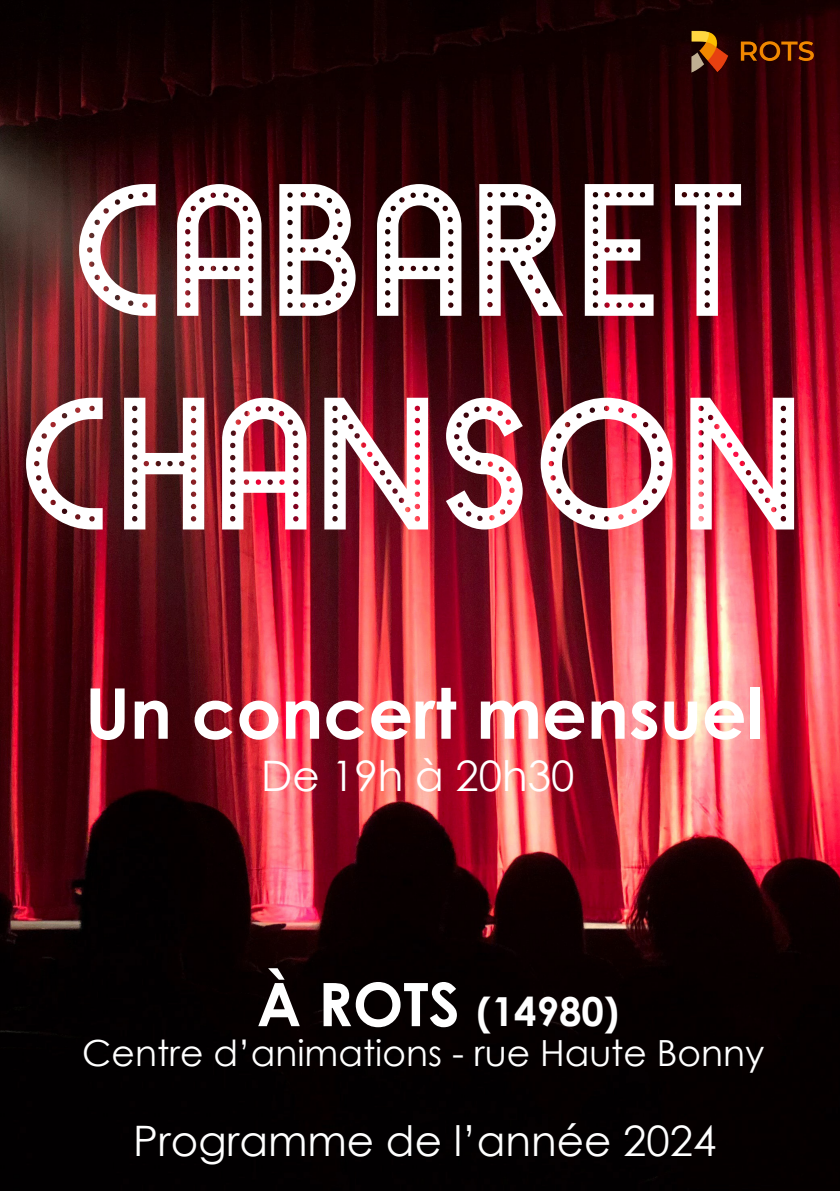
<style>
.page{position:relative;width:840px;height:1191px;background:#fff}
.page>*{position:absolute;margin:0;border:0;box-sizing:border-box;transform-origin:0 0}
.t1{font:300 178px "Neon";color:#fff}
.t2{font:700 70px "Century Gothic";color:#fff}
.t3{font:42px "Century Gothic";color:#fff}
.t4{font:700 40px "Century Gothic";color:#fff}
.t5{font:36px "Century Gothic";color:#fff}
.s1{font-size:60px}
</style>
<div class="page">
<img style="left:0;top:0;width:839px;height:1191px">
<img style="left:675px;top:14px;width:153px;height:75px">
<p class="t1" style="left:70px;top:164px;width:681px">CABARET</p>
<p class="t1" style="left:17px;top:378px;width:786px">CHANSON</p>
<p class="t2" style="left:85px;top:660px;width:679px">Un concert mensuel</p>
<p class="t3" style="left:261px;top:747px;width:314px">De 19h à 20h30</p>
<p class="t4" style="left:257px;top:981px;width:363px"><span class="s1">À ROTS</span> (14980)</p>
<p class="t5" style="left:82px;top:1028px;width:683px">Centre d’animations - rue Haute Bonny</p>
<p class="t3" style="left:133px;top:1111px;width:584px">Programme de l’année 2024</p>
</div>
